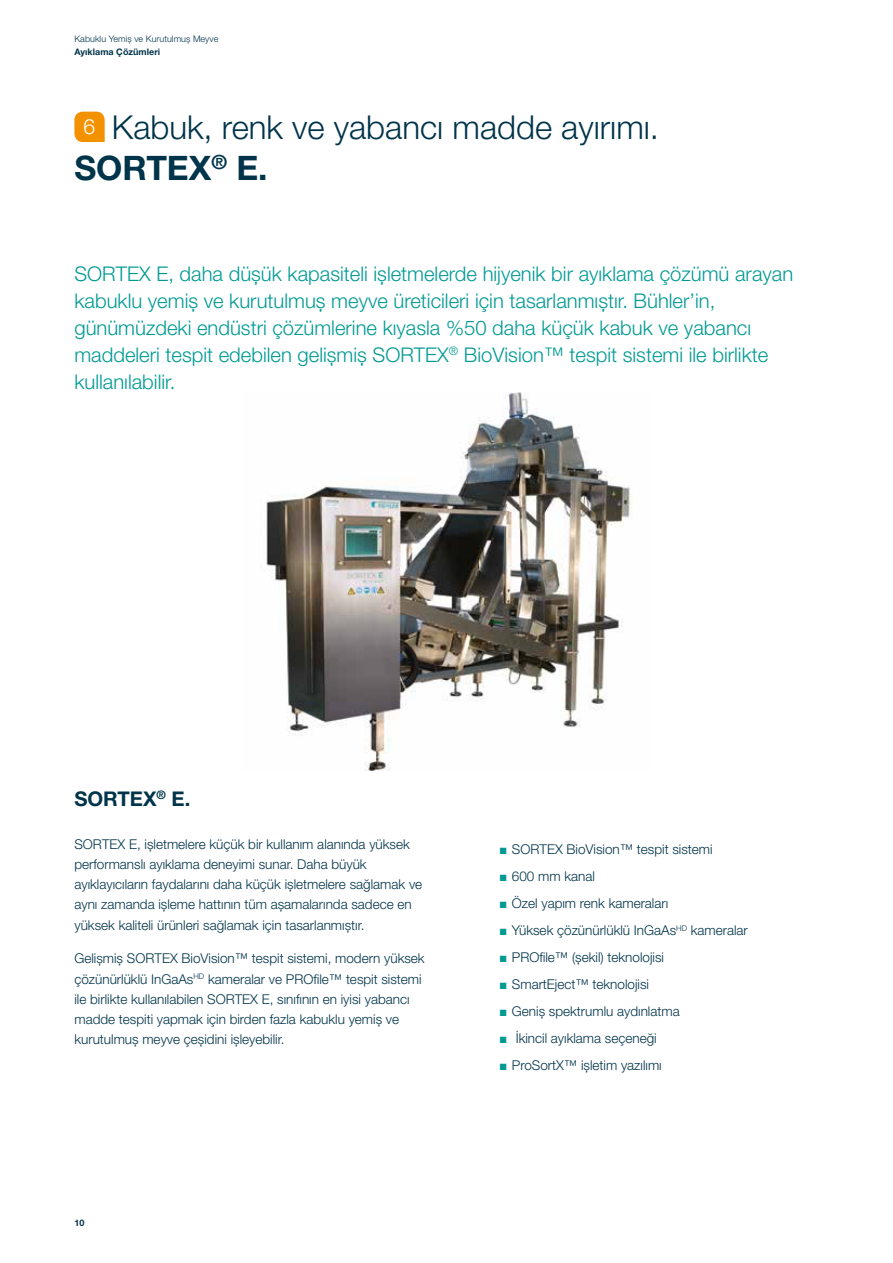
<style>
.page{position:relative;width:893px;height:1263px;background:#fff}
.page>*{position:absolute;margin:0;border:0;box-sizing:border-box;transform-origin:0 0}
.t1{font:700 33.75px "Helvetica Neue LT Pro";color:#00344a}
.t2{font:300 33px "Helvetica Neue LT Pro";color:#00344a}
.t3{font:300 21px "Helvetica Neue LT Pro";color:#fff}
.t4{font:300 20.25px/27px "Helvetica Neue LT Pro";color:#009a93}
.t5{font:700 20.25px "Helvetica Neue LT Pro";color:#00344a}
.t6{font:300 13.5px/20.2px "Helvetica Neue LT Pro";color:#00344a}
.t7{font:300 9px "Helvetica Neue LT Pro";letter-spacing:.005em;color:#00344a}
.t8{font:700 9px "Helvetica Neue LT Pro";letter-spacing:.005em;color:#00344a}
.s1{font-family:"Arial Narrow";font-weight:400;color:#009a93}
</style>
<div class="page">
<svg style="left:74px;top:112px;width:31px;height:30px"></svg>
<img style="left:266px;top:392px;width:367px;height:379px">
<p class="t7" style="left:74px;top:33px;width:145px">Kabuklu Yemiş ve Kurutulmuş Meyve</p>
<p class="t8" style="left:74px;top:46px;width:87px">Ayıklama Çözümleri</p>
<h2 class="t2" style="left:112px;top:107px;width:549px">Kabuk, renk ve yabancı madde ayırımı.</h2>
<h1 class="t1" style="left:74px;top:146px;width:195px">SORTEX<sup>®</sup> E.</h1>
<h3 class="t3" style="left:84px;top:114px;width:13px">6</h3>
<p class="t4" style="left:74px;top:260px;width:720px">SORTEX E, daha düşük kapasiteli işletmelerde hijyenik bir ayıklama çözümü arayan kabuklu yemiş ve kurutulmuş meyve üreticileri için tasarlanmıştır. Bühler’in, günümüzdeki endüstri çözümlerine kıyasla %50 daha küçük kabuk ve yabancı maddeleri tespit edebilen gelişmiş SORTEX<sup>®</sup> BioVision™ tespit sistemi ile birlikte kullanılabilir.</p>
<h3 class="t5" style="left:74px;top:786px;width:117px">SORTEX<sup>®</sup> E.</h3>
<p class="t6" style="left:74px;top:833px;width:349px">SORTEX E, işletmelere küçük bir kullanım alanında yüksek performanslı ayıklama deneyimi sunar. Daha büyük ayıklayıcıların faydalarını daha küçük işletmelere sağlamak ve aynı zamanda işleme hattının tüm aşamalarında sadece en yüksek kaliteli ürünleri sağlamak için tasarlanmıştır.</p>
<p class="t6" style="left:74px;top:948px;width:352px">Gelişmiş SORTEX BioVision™ tespit sistemi, modern yüksek çözünürlüklü InGaAs<sup>HD</sup> kameralar ve PROfile™ tespit sistemi ile birlikte kullanılabilen SORTEX E, sınıfının en iyisi yabancı madde tespiti yapmak için birden fazla kabuklu yemiş ve kurutulmuş meyve çeşidini işleyebilir.</p>
<p class="t8" style="left:74px;top:1217px;width:12px">10</p>
<p class="t6" style="left:500px;top:839px;width:214px"><span class="s1">■</span> SORTEX BioVision™ tespit sistemi</p>
<p class="t6" style="left:500px;top:866px;width:96px"><span class="s1">■</span> 600 mm kanal</p>
<p class="t6" style="left:500px;top:893px;width:170px"><span class="s1">■</span> Özel yapım renk kameraları</p>
<p class="t6" style="left:500px;top:920px;width:249px"><span class="s1">■</span> Yüksek çözünürlüklü InGaAs<sup>HD</sup> kameralar</p>
<p class="t6" style="left:500px;top:947px;width:166px"><span class="s1">■</span> PROfile™ (şekil) teknolojisi</p>
<p class="t6" style="left:500px;top:974px;width:151px"><span class="s1">■</span> SmartEject™ teknolojisi</p>
<p class="t6" style="left:500px;top:1001px;width:181px"><span class="s1">■</span> Geniş spektrumlu aydınlatma</p>
<p class="t6" style="left:500px;top:1028px;width:158px"><span class="s1">■</span> İkincil ayıklama seçeneği</p>
<p class="t6" style="left:500px;top:1055px;width:163px"><span class="s1">■</span> ProSortX™ işletim yazılımı</p>
</div>
